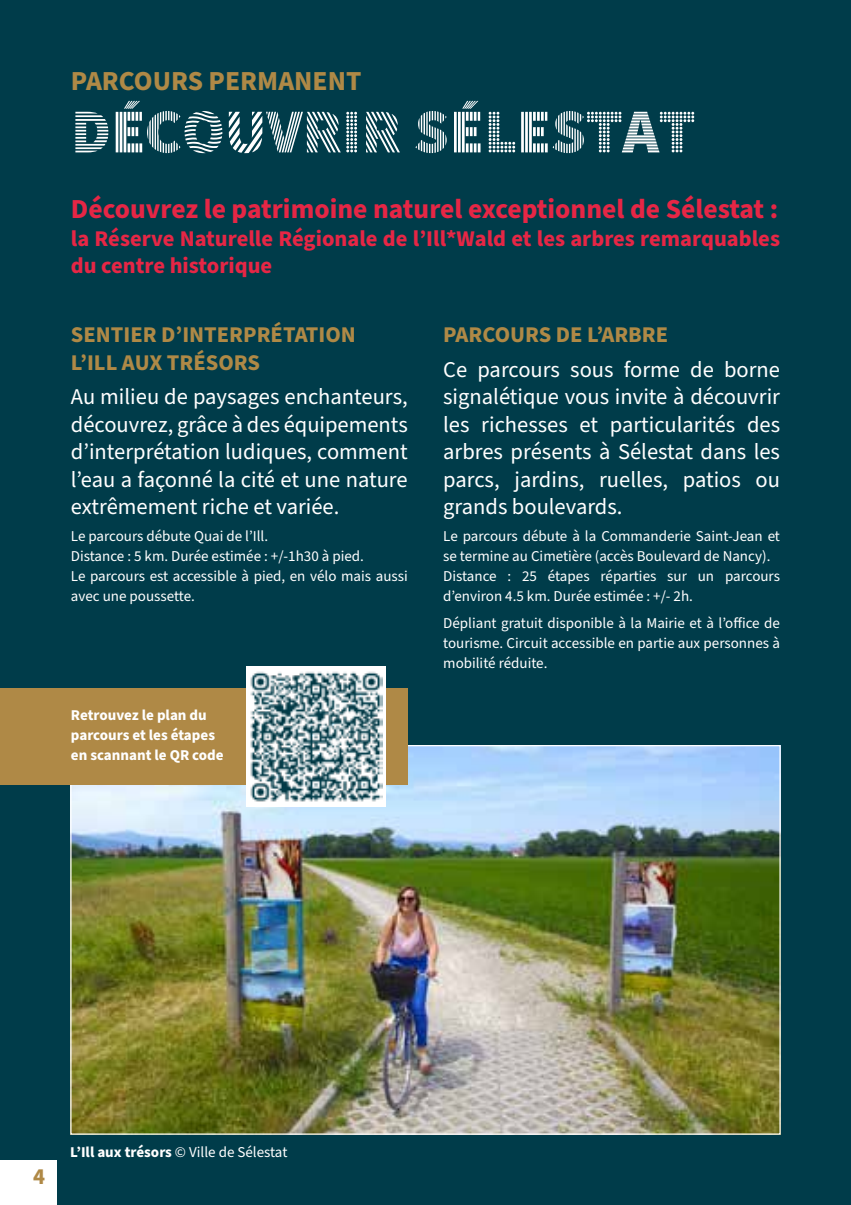
<style>
.page{position:relative;width:851px;height:1205px;background:#fff}
.page>*{position:absolute;margin:0;border:0;box-sizing:border-box;transform-origin:0 0}
.t1{font:62.5px "Source Sans Pro DISPLAY";color:#fff}
.t2{font:700 27.5px "Source Sans Pro";color:#e62645}
.t3{font:700 27.5px "Source Sans Pro";color:#af8946}
.t4{font:22.5px/27.5px "Source Sans Pro";color:#fff;text-align:justify}
.t5{font:700 22.5px/27.5px "Source Sans Pro";color:#e62645}
.t6{font:700 22.5px/27.5px "Source Sans Pro";color:#af8946}
.t7{font:15px/20px "Source Sans Pro";color:#fff}
.t8{font:700 15px/20px "Source Sans Pro";color:#fff}
.s1{font-weight:700}
</style>
<div class="page">
<div style="left:0;top:0;width:850px;height:1205px;background:#003c4a"></div>
<img style="left:72px;top:747px;width:706px;height:385px">
<div style="left:0;top:688px;width:407px;height:97px;background:#af8946"></div>
<div style="left:246px;top:666px;width:140px;height:141px;background:#fff"></div>
<img style="left:250px;top:671px;width:132px;height:131px">
<div style="left:0;top:1160px;width:57px;height:45px;background:#fff"></div>
<h2 class="t3" style="left:71px;top:62px;width:292px">PARCOURS PERMANENT</h2>
<h1 class="t1" style="left:71px;top:99px;width:625px">DÉCOUVRIR SÉLESTAT</h1>
<h2 class="t2" style="left:71px;top:191px;width:708px">Découvrez le patrimoine naturel exceptionnel de Sélestat :</h2>
<h3 class="t5" style="left:71px;top:225px;width:710px">la Réserve Naturelle Régionale de l’Ill*Wald et les arbres remarquables du centre historique</h3>
<h3 class="t6" style="left:71px;top:321px;width:286px">SENTIER D’INTERPRÉTATION<br>L’ILL AUX TRÉSORS</h3>
<h3 class="t4" style="left:71px;top:384px;width:338px">Au milieu de paysages enchanteurs, découvrez, grâce à des équipements d’interprétation ludiques, comment l’eau a façonné la cité et une nature extrêmement riche et variée.</h3>
<p class="t7" style="left:71px;top:527px;width:338px">Le parcours débute Quai de l’Ill.<br>Distance : 5 km. Durée estimée : +/-1h30 à pied.<br>Le parcours est accessible à pied, en vélo mais aussi avec une poussette.</p>
<p class="t8" style="left:71px;top:705px;width:154px">Retrouvez le plan du parcours et les étapes en scannant le QR code</p>
<h3 class="t6" style="left:443px;top:321px;width:226px">PARCOURS DE L’ARBRE</h3>
<h3 class="t4" style="left:443px;top:356px;width:338px">Ce parcours sous forme de borne signalétique vous invite à découvrir les richesses et particularités des arbres présents à Sélestat dans les parcs, jardins, ruelles, patios ou grands boulevards.</h3>
<p class="t7" style="left:443px;top:527px;width:338px">Le parcours débute à la Commanderie Saint-Jean et se termine au Cimetière (accès Boulevard de Nancy).<br>Distance : 25 étapes réparties sur un parcours d’environ 4.5 km. Durée estimée : +/- 2h.</p>
<p class="t7" style="left:443px;top:614px;width:338px;text-align:justify">Dépliant gratuit disponible à la Mairie et à l’office de tourisme. Circuit accessible en partie aux personnes à mobilité réduite.</p>
<h3 class="t6" style="left:33px;top:1163px;width:13px">4</h3>
<p class="t7" style="left:70px;top:1142px;width:218px"><span class="s1">L’Ill aux trésors</span> © Ville de Sélestat</p>
</div>
